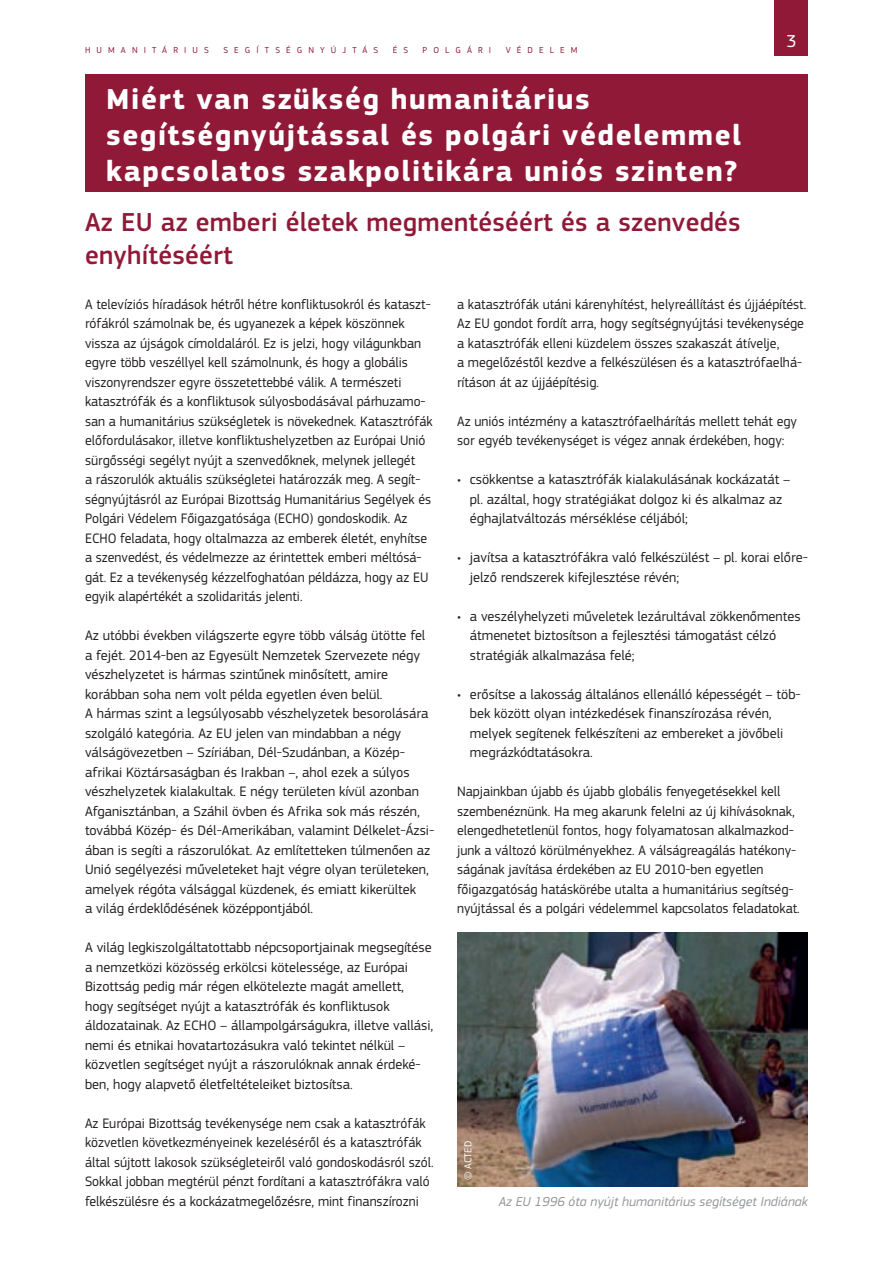
<style>
.page{position:relative;width:893px;height:1263px;background:#fff}
.page>*{position:absolute;margin:0;border:0;box-sizing:border-box;transform-origin:0 0}
.Heading01_neg{font:700 30px/36px "EC Square Sans Pro";letter-spacing:.05em;color:#fff}
.Heading02{font:500 27px/33px "EC Square Sans Pro";letter-spacing:.01em;color:#901938}
.folio{font:18px "EC Square Sans Pro";color:#fff}
.BodyText{font:14.25px/19.5px "EC Square Sans Pro";color:#231f20}
.legende_R{font:italic 13.5px "EC Square Sans Pro";letter-spacing:.005em;color:#939598}
.copyright{font:10.5px "EC Square Sans Pro";color:#fff}
.running_title_RIGHT{font:9px "EC Square Sans Pro";color:#901938}
</style>
<div class="page">
<div style="left:775px;top:0;width:33px;height:55px;background:#901938"></div>
<div style="left:85px;top:75px;width:723px;height:117px;background:#901938"></div>
<img style="left:457px;top:933px;width:351px;height:253px">
<p class="running_title_RIGHT" style="left:85px;top:45px;width:23px">H umanit</p>
<p class="running_title_RIGHT" style="left:162px;top:45px;width:21px">á rius</p>
<p class="running_title_RIGHT" style="left:223px;top:45px;width:10px">seg</p>
<p class="running_title_RIGHT" style="left:256px;top:45px;width:20px">í tségn</p>
<p class="running_title_RIGHT" style="left:320px;top:45px;width:31px">yújt</p>
<p class="running_title_RIGHT" style="left:362px;top:45px;width:16px">á s</p>
<p class="running_title_RIGHT" style="left:393px;top:45px;width:9px">és</p>
<p class="running_title_RIGHT" style="left:423px;top:45px;width:11px">polg</p>
<p class="running_title_RIGHT" style="left:467px;top:45px;width:18px">á ri</p>
<p class="running_title_RIGHT" style="left:506px;top:45px;width:12px">védelem</p>
<p class="Heading01_neg" style="left:106px;top:82px;width:636px">Miért van szükség humanitárius segítségnyújtással és polgári védelemmel kapcsolatos szakpolitikára uniós szinten?</p>
<p class="Heading02" style="left:85px;top:206px;width:657px">Az EU az emberi életek megmentéséért és a szenvedés enyhítéséért</p>
<p class="folio" style="left:786px;top:30px;width:12px">3</p>
<p class="BodyText" style="left:85px;top:294px;width:349px">A televíziós híradások hétről hétre konfliktusokról és kataszt&shy;rófákról számolnak be, és ugyanezek a képek köszönnek vissza az újságok címoldaláról. Ez is jelzi, hogy világunkban egyre több veszéllyel kell számolnunk, és hogy a globális viszonyrendszer egyre összetettebbé válik. A természeti katasztrófák és a konfliktusok súlyosbodásával párhuzamo&shy;san a humanitárius szükségletek is növekednek. Katasztrófák előfordulásakor, illetve konfliktushelyzetben az Európai Unió sürgősségi segélyt nyújt a szenvedőknek, melynek jellegét<br>a rászorulók aktuális szükségletei határozzák meg. A segít&shy;ségnyújtásról az Európai Bizottság Humanitárius Segélyek és Polgári Védelem Főigazgatósága (ECHO) gondoskodik. Az ECHO feladata, hogy oltalmazza az emberek életét, enyhítse a szenvedést, és védelmezze az érintettek emberi méltósá&shy;gát. Ez a tevékenység kézzelfoghatóan példázza, hogy az EU egyik alapértékét a szolidaritás jelenti.</p>
<p class="BodyText" style="left:85px;top:626px;width:351px">Az utóbbi években világszerte egyre több válság ütötte fel a fejét. 2014-ben az Egyesült Nemzetek Szervezete négy vészhelyzetet is hármas szintűnek minősített, amire korábban soha nem volt példa egyetlen éven belül.<br>A hármas szint a legsúlyosabb vészhelyzetek besorolására szolgáló kategória. Az EU jelen van mindabban a négy válságövezetben – Szíriában, Dél‑Szudánban, a Közép‑ afrikai Köztársaságban és Irakban –, ahol ezek a súlyos vészhelyzetek kialakultak. E négy területen kívül azonban Afganisztánban, a Száhil övben és Afrika sok más részén, továbbá Közép- és Dél‑Amerikában, valamint Délkelet‑Ázsi&shy;ában is segíti a rászorulókat. Az említetteken túlmenően az Unió segélyezési műveleteket hajt végre olyan területeken, amelyek régóta válsággal küzdenek, és emiatt kikerültek<br>a világ érdeklődésének középpontjából.</p>
<p class="BodyText" style="left:85px;top:938px;width:350px">A világ legkiszolgáltatottabb népcsoportjainak megsegítése a nemzetközi közösség erkölcsi kötelessége, az Európai Bizottság pedig már régen elkötelezte magát amellett, hogy segítséget nyújt a katasztrófák és konfliktusok áldozatainak. Az ECHO – állampolgárságukra, illetve vallási, nemi és etnikai hovatartozásukra való tekintet nélkül – közvetlen segítséget nyújt a rászorulóknak annak érdeké&shy;ben, hogy alapvető életfeltételeiket biztosítsa.</p>
<p class="BodyText" style="left:85px;top:1113px;width:350px">Az Európai Bizottság tevékenysége nem csak a katasztrófák közvetlen következményeinek kezeléséről és a katasztrófák által sújtott lakosok szükségleteiről való gondoskodásról szól.<br>Sokkal jobban megtérül pénzt fordítani a katasztrófákra való felkészülésre és a kockázatmegelőzésre, mint finanszírozni</p>
<p class="BodyText" style="left:457px;top:294px;width:351px">a katasztrófák utáni kárenyhítést, helyreállítást és újjáépítést.<br>Az EU gondot fordít arra, hogy segítségnyújtási tevékenysége a katasztrófák elleni küzdelem összes szakaszát átívelje,<br>a megelőzéstől kezdve a felkészülésen és a katasztrófaelhá&shy;rításon át az újjáépítésig.</p>
<p class="BodyText" style="left:457px;top:411px;width:341px">Az uniós intézmény a katasztrófaelhárítás mellett tehát egy sor egyéb tevékenységet is végez annak érdekében, hogy:</p>
<p class="BodyText" style="left:470px;top:470px;width:322px;text-indent:-13px">• csökkentse a katasztrófák kialakulásának kockázatát – pl. azáltal, hogy stratégiákat dolgoz ki és alkalmaz az éghajlatváltozás mérséklése céljából;</p>
<p class="BodyText" style="left:470px;top:548px;width:340px;text-indent:-13px">• javítsa a katasztrófákra való felkészülést – pl. korai előre&shy;jelző rendszerek kifejlesztése révén;</p>
<p class="BodyText" style="left:470px;top:606px;width:332px;text-indent:-13px">• a veszélyhelyzeti műveletek lezárultával zökkenőmentes átmenetet biztosítson a fejlesztési támogatást célzó stratégiák alkalmazása felé;</p>
<p class="BodyText" style="left:470px;top:684px;width:333px;text-indent:-13px">• erősítse a lakosság általános ellenálló képességét – töb&shy;bek között olyan intézkedések finanszírozása révén, melyek segítenek felkészíteni az embereket a jövőbeli megrázkódtatásokra.</p>
<p class="BodyText" style="left:457px;top:782px;width:344px">Napjainkban újabb és újabb globális fenyegetésekkel kell szembenéznünk. Ha meg akarunk felelni az új kihívásoknak, elengedhetetlenül fontos, hogy folyamatosan alkalmazkod&shy;junk a változó körülményekhez. A válságreagálás hatékony&shy;ságának javítása érdekében az EU 2010-ben egyetlen főigazgatóság hatáskörébe utalta a humanitárius segítség&shy;nyújtással és a polgári védelemmel kapcsolatos feladatokat.</p>
<p class="copyright" style="left:462px;top:1180px;width:41px;rotate:-90deg">© ACTED</p>
<p class="legende_R" style="left:499px;top:1193px;width:311px">Az EU 1996 óta nyújt humanitárius segítséget Indiának</p>
</div>
